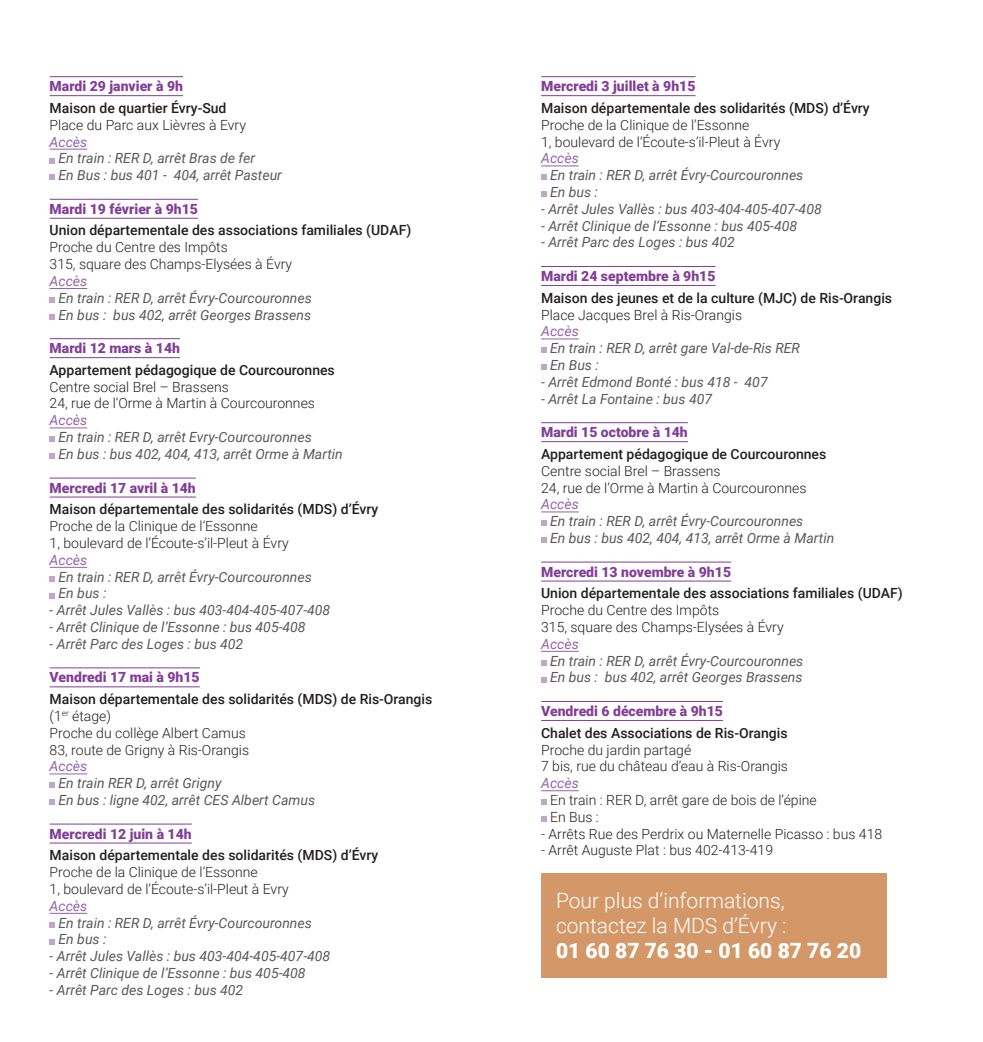
<style>
.page{position:relative;width:983px;height:1042px;background:#fff}
.page>*{position:absolute;margin:0;border:0;box-sizing:border-box;transform-origin:0 0}
.t1{font:300 21px/25.2px "Roboto";color:#fff}
.t2{font:900 21px "Roboto";color:#fff}
.t3{font:italic 14px/16.8px "Roboto";color:#57585a}
.t4{font:300 14px/16.8px "Roboto";color:#231f20}
.t5{font:500 14px "Roboto";color:#231f20}
.t6{font:900 14px "Roboto";color:#833e97}
.t7{font:italic 14px "Roboto";color:#9560a8}
.s1{font-weight:500}
</style>
<div class="page">
<div style="left:541px;top:873px;width:345px;height:104px;background:#d49868"></div>
<hr style="left:50px;top:95px;width:133px;height:1px;background:#833e97">
<hr style="left:50px;top:76px;width:133px;height:1px;background:#833e97">
<hr style="left:50px;top:149px;width:37px;height:1px;background:#9560a8">
<hr style="left:50px;top:218px;width:148px;height:1px;background:#833e97">
<hr style="left:50px;top:199px;width:148px;height:1px;background:#833e97">
<hr style="left:50px;top:288px;width:37px;height:1px;background:#9560a8">
<hr style="left:50px;top:357px;width:130px;height:1px;background:#833e97">
<hr style="left:50px;top:338px;width:130px;height:1px;background:#833e97">
<hr style="left:50px;top:427px;width:37px;height:1px;background:#9560a8">
<hr style="left:50px;top:496px;width:146px;height:1px;background:#833e97">
<hr style="left:50px;top:478px;width:146px;height:1px;background:#833e97">
<hr style="left:50px;top:567px;width:37px;height:1px;background:#9560a8">
<hr style="left:50px;top:686px;width:150px;height:1px;background:#833e97">
<hr style="left:50px;top:667px;width:150px;height:1px;background:#833e97">
<hr style="left:50px;top:773px;width:37px;height:1px;background:#9560a8">
<hr style="left:50px;top:842px;width:142px;height:1px;background:#833e97">
<hr style="left:50px;top:823px;width:142px;height:1px;background:#833e97">
<hr style="left:50px;top:913px;width:37px;height:1px;background:#9560a8">
<svg style="left:50px;top:158px;width:5px;height:5px"></svg>
<svg style="left:50px;top:175px;width:5px;height:5px"></svg>
<svg style="left:50px;top:297px;width:5px;height:6px"></svg>
<svg style="left:50px;top:314px;width:5px;height:5px"></svg>
<svg style="left:50px;top:437px;width:5px;height:5px"></svg>
<svg style="left:50px;top:453px;width:5px;height:6px"></svg>
<svg style="left:50px;top:576px;width:5px;height:5px"></svg>
<svg style="left:50px;top:593px;width:5px;height:5px"></svg>
<svg style="left:50px;top:782px;width:5px;height:6px"></svg>
<svg style="left:50px;top:799px;width:5px;height:6px"></svg>
<svg style="left:50px;top:922px;width:5px;height:5px"></svg>
<svg style="left:50px;top:939px;width:5px;height:5px"></svg>
<hr style="left:541px;top:95px;width:154px;height:1px;background:#833e97">
<hr style="left:541px;top:76px;width:154px;height:1px;background:#833e97">
<hr style="left:541px;top:165px;width:37px;height:1px;background:#9560a8">
<hr style="left:541px;top:285px;width:174px;height:1px;background:#833e97">
<hr style="left:541px;top:266px;width:174px;height:1px;background:#833e97">
<hr style="left:541px;top:338px;width:37px;height:1px;background:#9560a8">
<hr style="left:541px;top:441px;width:146px;height:1px;background:#833e97">
<hr style="left:541px;top:422px;width:146px;height:1px;background:#833e97">
<hr style="left:541px;top:511px;width:37px;height:1px;background:#9560a8">
<hr style="left:541px;top:580px;width:190px;height:1px;background:#833e97">
<hr style="left:541px;top:562px;width:190px;height:1px;background:#833e97">
<hr style="left:541px;top:651px;width:37px;height:1px;background:#9560a8">
<hr style="left:541px;top:720px;width:181px;height:1px;background:#833e97">
<hr style="left:541px;top:701px;width:181px;height:1px;background:#833e97">
<hr style="left:541px;top:790px;width:37px;height:1px;background:#9560a8">
<svg style="left:541px;top:175px;width:5px;height:5px"></svg>
<svg style="left:541px;top:191px;width:5px;height:6px"></svg>
<svg style="left:541px;top:348px;width:5px;height:5px"></svg>
<svg style="left:541px;top:364px;width:5px;height:6px"></svg>
<svg style="left:541px;top:521px;width:5px;height:5px"></svg>
<svg style="left:541px;top:537px;width:5px;height:6px"></svg>
<svg style="left:541px;top:660px;width:5px;height:5px"></svg>
<svg style="left:541px;top:677px;width:5px;height:5px"></svg>
<svg style="left:541px;top:799px;width:5px;height:6px"></svg>
<svg style="left:541px;top:816px;width:5px;height:6px"></svg>
<p class="t6" style="left:50px;top:76px;width:135px">Mardi 29 janvier à 9h</p>
<p class="t5" style="left:50px;top:98px;width:178px">Maison de quartier Évry-Sud</p>
<p class="t4" style="left:50px;top:116px;width:198px">Place du Parc aux Lièvres à Evry</p>
<p class="t7" style="left:50px;top:132px;width:39px">Accès</p>
<p class="t3" style="left:58px;top:149px;width:225px">En train : RER D, arrêt Bras de fer<br>En Bus : bus 401 - 404, arrêt Pasteur</p>
<p class="t6" style="left:50px;top:199px;width:150px">Mardi 19 février à 9h15</p>
<p class="t5" style="left:50px;top:221px;width:363px">Union départementale des associations familiales (UDAF)</p>
<p class="t4" style="left:50px;top:238px;width:244px">Proche du Centre des Impôts<br>315, square des Champs-Elysées à Évry</p>
<p class="t7" style="left:50px;top:271px;width:39px">Accès</p>
<p class="t3" style="left:58px;top:289px;width:255px">En train : RER D, arrêt Évry-Courcouronnes<br>En bus : bus 402, arrêt Georges Brassens</p>
<p class="t6" style="left:50px;top:338px;width:132px">Mardi 12 mars à 14h</p>
<p class="t5" style="left:50px;top:360px;width:287px">Appartement pédagogique de Courcouronnes</p>
<p class="t4" style="left:50px;top:378px;width:267px">Centre social Brel – Brassens<br>24, rue de l’Orme à Martin à Courcouronnes</p>
<p class="t7" style="left:50px;top:410px;width:39px">Accès</p>
<p class="t3" style="left:58px;top:428px;width:286px">En train : RER D, arrêt Evry-Courcouronnes<br>En bus : bus 402, 404, 413, arrêt Orme à Martin</p>
<p class="t6" style="left:50px;top:478px;width:148px">Mercredi 17 avril à 14h</p>
<p class="t5" style="left:50px;top:499px;width:330px">Maison départementale des solidarités (MDS) d’Évry</p>
<p class="t4" style="left:50px;top:517px;width:241px">Proche de la Clinique de l’Essonne<br>1, boulevard de l’Écoute-s’il-Pleut à Évry</p>
<p class="t7" style="left:50px;top:550px;width:39px">Accès</p>
<p class="t3" style="left:58px;top:567px;width:255px">En train : RER D, arrêt Évry-Courcouronnes<br>En bus :</p>
<p class="t3" style="left:50px;top:601px;width:282px">- Arrêt Jules Vallès : bus 403-404-405-407-408</p>
<p class="t3" style="left:50px;top:618px;width:257px">- Arrêt Clinique de l’Essonne : bus 405-408</p>
<p class="t3" style="left:50px;top:635px;width:195px">- Arrêt Parc des Loges : bus 402</p>
<p class="t6" style="left:50px;top:667px;width:152px">Vendredi 17 mai à 9h15</p>
<p class="t4" style="left:50px;top:690px;width:384px"><span class="s1">Maison départementale des solidarités (MDS) de Ris-Orangis </span>(1<sup>er</sup> étage)<br>Proche du collège Albert Camus<br>83, route de Grigny à Ris-Orangis</p>
<p class="t7" style="left:50px;top:756px;width:39px">Accès</p>
<p class="t3" style="left:58px;top:774px;width:258px">En train RER D, arrêt Grigny<br>En bus : ligne 402, arrêt CES Albert Camus</p>
<p class="t6" style="left:50px;top:824px;width:143px">Mercredi 12 juin à 14h</p>
<p class="t5" style="left:50px;top:845px;width:330px">Maison départementale des solidarités (MDS) d’Évry</p>
<p class="t4" style="left:50px;top:863px;width:241px">Proche de la Clinique de l’Essonne<br>1, boulevard de l’Écoute-s’il-Pleut à Evry</p>
<p class="t7" style="left:50px;top:896px;width:39px">Accès</p>
<p class="t3" style="left:58px;top:913px;width:255px">En train : RER D, arrêt Évry-Courcouronnes<br>En bus :</p>
<p class="t3" style="left:50px;top:947px;width:282px">- Arrêt Jules Vallès : bus 403-404-405-407-408</p>
<p class="t3" style="left:50px;top:964px;width:257px">- Arrêt Clinique de l’Essonne : bus 405-408</p>
<p class="t3" style="left:50px;top:981px;width:195px">- Arrêt Parc des Loges : bus 402</p>
<p class="t6" style="left:541px;top:76px;width:156px">Mercredi 3 juillet à 9h15</p>
<p class="t5" style="left:541px;top:98px;width:330px">Maison départementale des solidarités (MDS) d’Évry</p>
<p class="t4" style="left:541px;top:116px;width:241px">Proche de la Clinique de l’Essonne<br>1, boulevard de l’Écoute-s’il-Pleut à Évry</p>
<p class="t7" style="left:541px;top:148px;width:39px">Accès</p>
<p class="t3" style="left:550px;top:166px;width:255px">En train : RER D, arrêt Évry-Courcouronnes<br>En bus :</p>
<p class="t3" style="left:541px;top:200px;width:282px">- Arrêt Jules Vallès : bus 403-404-405-407-408</p>
<p class="t3" style="left:541px;top:217px;width:257px">- Arrêt Clinique de l’Essonne : bus 405-408</p>
<p class="t3" style="left:541px;top:233px;width:195px">- Arrêt Parc des Loges : bus 402</p>
<p class="t6" style="left:541px;top:266px;width:176px">Mardi 24 septembre à 9h15</p>
<p class="t5" style="left:541px;top:288px;width:352px">Maison des jeunes et de la culture (MJC) de Ris-Orangis</p>
<p class="t4" style="left:541px;top:306px;width:202px">Place Jacques Brel à Ris-Orangis</p>
<p class="t7" style="left:541px;top:321px;width:39px">Accès</p>
<p class="t3" style="left:550px;top:339px;width:251px">En train : RER D, arrêt gare Val-de-Ris RER<br>En Bus :</p>
<p class="t3" style="left:541px;top:373px;width:228px">- Arrêt Edmond Bonté : bus 418 - 407</p>
<p class="t3" style="left:541px;top:390px;width:172px">- Arrêt La Fontaine : bus 407</p>
<p class="t6" style="left:541px;top:422px;width:148px">Mardi 15 octobre à 14h</p>
<p class="t5" style="left:541px;top:444px;width:287px">Appartement pédagogique de Courcouronnes</p>
<p class="t4" style="left:541px;top:462px;width:267px">Centre social Brel – Brassens<br>24, rue de l’Orme à Martin à Courcouronnes</p>
<p class="t7" style="left:541px;top:494px;width:39px">Accès</p>
<p class="t3" style="left:550px;top:512px;width:286px">En train : RER D, arrêt Évry-Courcouronnes<br>En bus : bus 402, 404, 413, arrêt Orme à Martin</p>
<p class="t6" style="left:541px;top:562px;width:191px">Mercredi 13 novembre à 9h15</p>
<p class="t5" style="left:541px;top:583px;width:363px">Union départementale des associations familiales (UDAF)</p>
<p class="t4" style="left:541px;top:601px;width:244px">Proche du Centre des Impôts<br>315, square des Champs-Elysées à Évry</p>
<p class="t7" style="left:541px;top:634px;width:39px">Accès</p>
<p class="t3" style="left:550px;top:651px;width:255px">En train : RER D, arrêt Évry-Courcouronnes<br>En bus : bus 402, arrêt Georges Brassens</p>
<p class="t6" style="left:541px;top:701px;width:183px">Vendredi 6 décembre à 9h15</p>
<p class="t5" style="left:541px;top:723px;width:248px">Chalet des Associations de Ris-Orangis</p>
<p class="t4" style="left:541px;top:740px;width:248px">Proche du jardin partagé<br>7 bis, rue du château d’eau à Ris-Orangis</p>
<p class="t7" style="left:541px;top:773px;width:39px">Accès</p>
<p class="t4" style="left:550px;top:791px;width:268px">En train : RER D, arrêt gare de bois de l’épine<br>En Bus :</p>
<p class="t4" style="left:541px;top:824px;width:342px">- Arrêts Rue des Perdrix ou Maternelle Picasso : bus 418</p>
<p class="t4" style="left:541px;top:841px;width:233px">- Arrêt Auguste Plat : bus 402-413-419</p>
<h1 class="t1" style="left:556px;top:887px;width:232px">Pour plus d’informations, contactez la MDS d’Évry :</h1>
<h1 class="t2" style="left:556px;top:936px;width:306px">01 60 87 76 30 - 01 60 87 76 20</h1>
</div>
